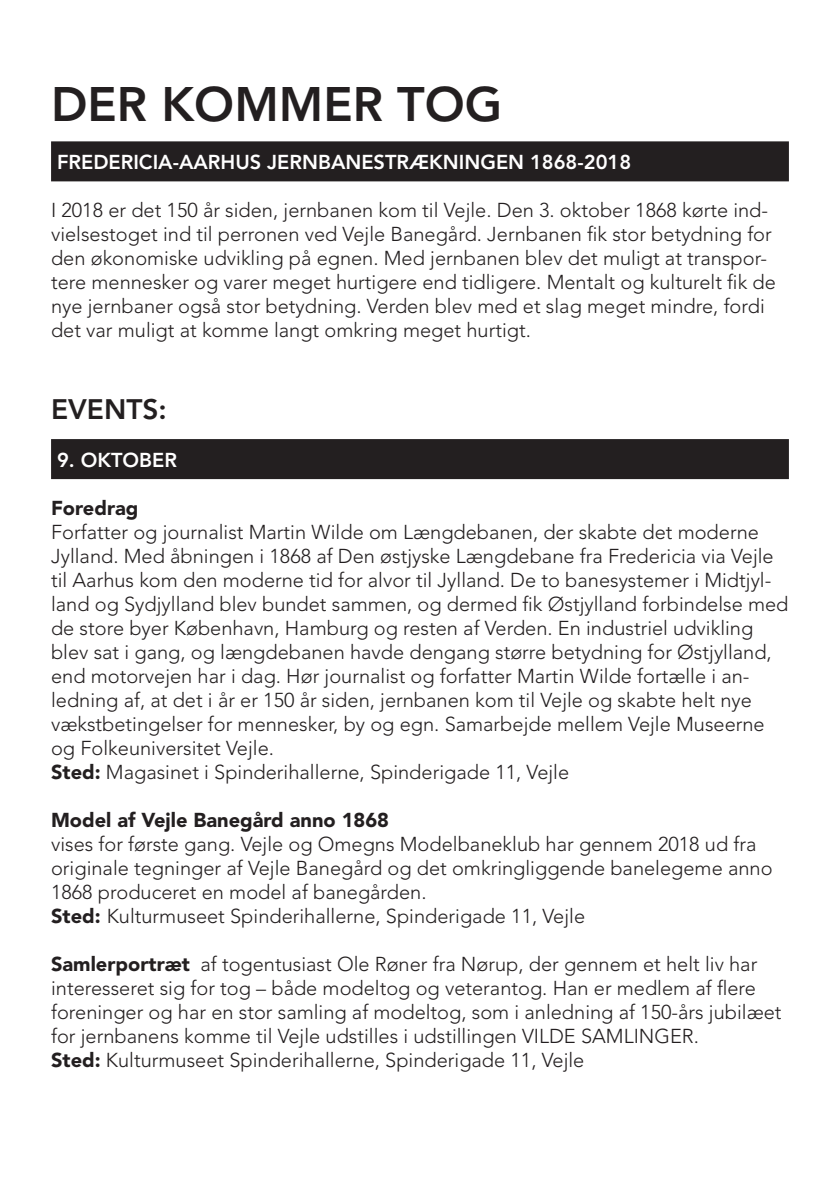
<style>
.page{position:relative;width:840px;height:1191px;background:#fff}
.page>*{position:absolute;margin:0;border:0;box-sizing:border-box;transform-origin:0 0}
.t1{font:800 48px "Avenir LT Std";color:#231f20}
.t2{font:800 28px "Avenir LT Std";color:#231f20}
.t3{font:300 20px/24px "Avenir LT Std";color:#231f20}
.t4{font:800 20px "Avenir LT Std";color:#fff}
.t5{font:900 20px "Avenir LT Std";color:#231f20}
.s1{font-weight:900}
</style>
<div class="page">
<div style="left:51px;top:141px;width:737px;height:40px;background:#231f20"></div>
<div style="left:51px;top:439px;width:737px;height:40px;background:#231f20"></div>
<h1 class="t1" style="left:51px;top:76px;width:452px">DER KOMMER TOG</h1>
<p class="t4" style="left:57px;top:151px;width:575px">FREDERICIA-AARHUS JERNBANESTRÆKNINGEN 1868-2018</p>
<p class="t3" style="left:51px;top:199px;width:725px">I 2018 er det 150 år siden, jernbanen kom til Vejle. Den 3. oktober 1868 kørte ind&shy;vielsestoget ind til perronen ved Vejle Banegård. Jernbanen fik stor betydning for den økonomiske udvikling på egnen. Med jernbanen blev det muligt at transpor&shy;tere mennesker og varer meget hurtigere end tidligere. Mentalt og kulturelt fik de nye jernbaner også stor betydning. Verden blev med et slag meget mindre, fordi det var muligt at komme langt omkring meget hurtigt.</p>
<h2 class="t2" style="left:51px;top:393px;width:117px">EVENTS:</h2>
<p class="t4" style="left:57px;top:448px;width:121px">9. OKTOBER</p>
<p class="t5" style="left:51px;top:496px;width:89px">Foredrag</p>
<p class="t3" style="left:51px;top:520px;width:738px">Forfatter og journalist Martin Wilde om Længdebanen, der skabte det moderne Jylland. Med åbningen i 1868 af Den østjyske Længdebane fra Fredericia via Vejle til Aarhus kom den moderne tid for alvor til Jylland. De to banesystemer i Midtjyl&shy;land og Sydjylland blev bundet sammen, og dermed fik Østjylland forbindelse med de store byer København, Hamburg og resten af Verden. En industriel udvikling blev sat i gang, og længdebanen havde dengang større betydning for Østjylland, end motorvejen har i dag. Hør journalist og forfatter Martin Wilde fortælle i an&shy;ledning af, at det i år er 150 år siden, jernbanen kom til Vejle og skabte helt nye vækstbetingelser for mennesker, by og egn. Samarbejde mellem Vejle Museerne og Folkeuniversitet Vejle.<br><span class="s1">Sted:</span> Magasinet i Spinderihallerne, Spinderigade 11, Vejle</p>
<p class="t5" style="left:51px;top:808px;width:339px">Model af Vejle Banegård anno 1868</p>
<p class="t3" style="left:51px;top:832px;width:722px">vises for første gang. Vejle og Omegns Modelbaneklub har gennem 2018 ud fra originale tegninger af Vejle Banegård og det omkringliggende banelegeme anno 1868 produceret en model af banegården.<br><span class="s1">Sted:</span> Kulturmuseet Spinderihallerne, Spinderigade 11, Vejle</p>
<p class="t3" style="left:51px;top:952px;width:731px"><span class="s1">Samlerportræt</span> af togentusiast Ole Røner fra Nørup, der gennem et helt liv har interesseret sig for tog – både modeltog og veterantog. Han er medlem af flere foreninger og har en stor samling af modeltog, som i anledning af 150-års jubilæet for jernbanens komme til Vejle udstilles i udstillingen VILDE SAMLINGER.<br><span class="s1">Sted:</span> Kulturmuseet Spinderihallerne, Spinderigade 11, Vejle</p>
</div>
